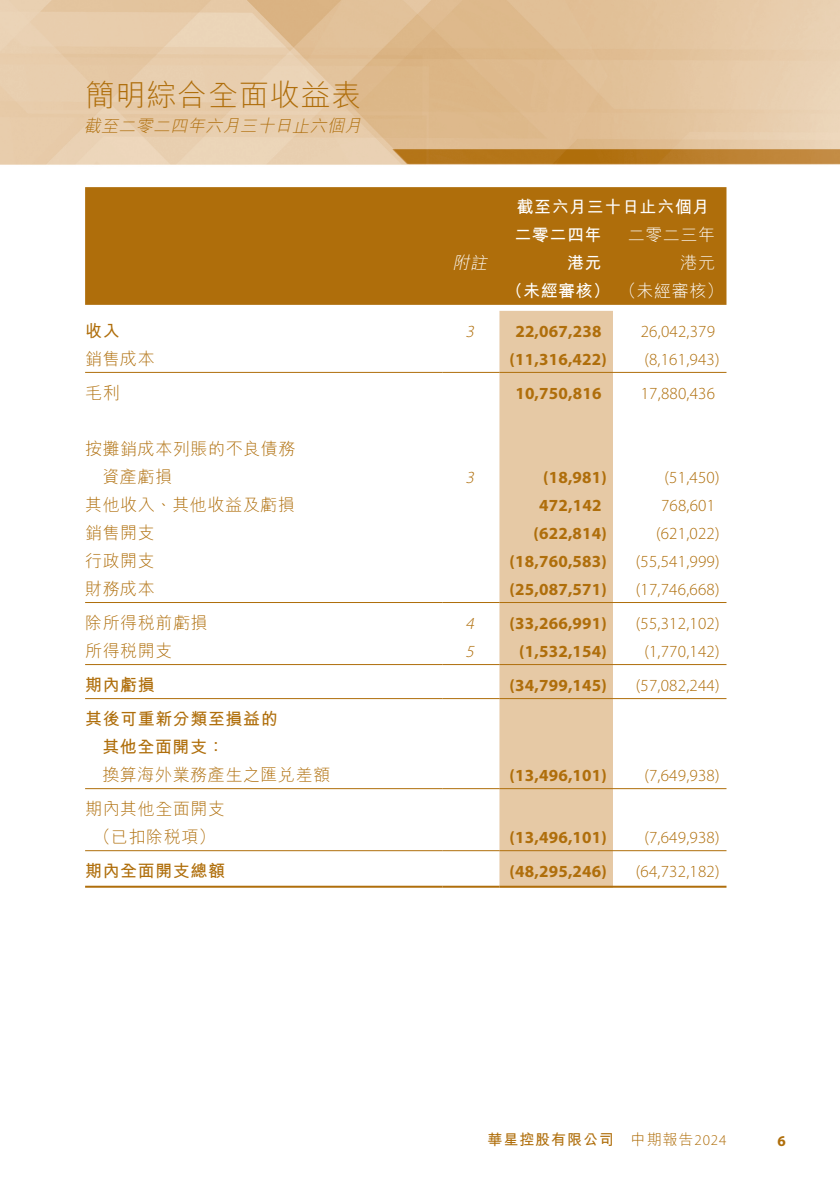
<style>
.page{position:relative;width:840px;height:1191px;background:#fff}
.page>*{position:absolute;margin:0;border:0;box-sizing:border-box;transform-origin:0 0}
.t1{font:300 30px "M Hei HK";letter-spacing:.025em;color:#af6e0b}
._50_Table_txt{font:700 17px "Myriad Pro";letter-spacing:.01em;color:#af6e0b}
._50_Table_txt-2{font:300 17px "Myriad Pro";letter-spacing:.015em;color:#af6e0b}
._50_Table_txt-3{font:300 17px "M Hei HK";letter-spacing:.035em;color:#af6e0b}
._50_Table_txt-4{font:700 17px "M Hei HK";letter-spacing:.03em;color:#af6e0b}
._50_Table_txt-5{font:700 17px "M Hei HK";letter-spacing:.03em;color:#fff}
.t2{font:italic 300 17px "M Hei HK";color:#af6e0b}
._50_Table_txt-6{font:300 17px "M Hei HK";letter-spacing:.035em;color:#fff}
._50_Table_txt-7{font:italic 300 17px "Myriad Pro";color:#af6e0b}
._50_Table_txt-8{font:italic 300 17px "M Hei HK";color:#fff}
.t3{font:300 15px "M Hei HK";color:#af6e0b}
.t4{font:700 15px "M Hei HK";letter-spacing:.06em;color:#af6e0b}
.t5{font:700 15px "Myriad Pro";color:#af6e0b}
.s1{font-family:"Myriad Pro"}
</style>
<div class="page">
<img style="left:0;top:0;width:839px;height:165px">
<div style="left:85px;top:187px;width:641px;height:118px;background:#af6e0b"></div>
<div style="left:499px;top:311px;width:113px;height:574px;background:#e6c9a5"></div>
<hr style="left:85px;top:372px;width:357px;height:1px;background:#af6e0b">
<hr style="left:442px;top:372px;width:57px;height:1px;background:#af6e0b">
<hr style="left:499px;top:372px;width:113px;height:1px;background:#af6e0b">
<hr style="left:612px;top:372px;width:114px;height:1px;background:#af6e0b">
<hr style="left:85px;top:602px;width:357px;height:1px;background:#af6e0b">
<hr style="left:442px;top:602px;width:57px;height:1px;background:#af6e0b">
<hr style="left:499px;top:602px;width:113px;height:1px;background:#af6e0b">
<hr style="left:612px;top:602px;width:114px;height:1px;background:#af6e0b">
<hr style="left:85px;top:664px;width:357px;height:1px;background:#af6e0b">
<hr style="left:442px;top:664px;width:57px;height:1px;background:#af6e0b">
<hr style="left:499px;top:664px;width:113px;height:1px;background:#af6e0b">
<hr style="left:612px;top:664px;width:114px;height:1px;background:#af6e0b">
<hr style="left:85px;top:698px;width:357px;height:1px;background:#af6e0b">
<hr style="left:442px;top:698px;width:57px;height:1px;background:#af6e0b">
<hr style="left:499px;top:698px;width:113px;height:1px;background:#af6e0b">
<hr style="left:612px;top:698px;width:114px;height:1px;background:#af6e0b">
<hr style="left:85px;top:788px;width:357px;height:1px;background:#af6e0b">
<hr style="left:442px;top:788px;width:57px;height:1px;background:#af6e0b">
<hr style="left:499px;top:788px;width:113px;height:1px;background:#af6e0b">
<hr style="left:612px;top:788px;width:114px;height:1px;background:#af6e0b">
<hr style="left:85px;top:850px;width:357px;height:1px;background:#af6e0b">
<hr style="left:442px;top:850px;width:57px;height:1px;background:#af6e0b">
<hr style="left:499px;top:850px;width:113px;height:1px;background:#af6e0b">
<hr style="left:612px;top:850px;width:114px;height:1px;background:#af6e0b">
<hr style="left:85px;top:885px;width:357px;height:2px;background:#af6e0b">
<hr style="left:442px;top:885px;width:57px;height:2px;background:#af6e0b">
<hr style="left:499px;top:885px;width:113px;height:2px;background:#af6e0b">
<hr style="left:612px;top:885px;width:114px;height:2px;background:#af6e0b">
<p class="t1" style="left:85px;top:80px;width:277px">簡明綜合全面收益表</p>
<p class="t2" style="left:84px;top:117px;width:282px">截至二零二四年六月三十日止六個月</p>
<p class="_50_Table_txt-5" style="left:516px;top:194px;width:194px">截至六月三十日止六個月</p>
<p class="_50_Table_txt-6" style="left:627px;top:226px;width:89px">二零二三年</p>
<p class="_50_Table_txt-5" style="left:514px;top:222px;width:89px">二零二四年</p>
<p class="_50_Table_txt-8" style="left:452px;top:254px;width:40px">附註</p>
<p class="_50_Table_txt-5" style="left:566px;top:250px;width:36px">港元</p>
<p class="_50_Table_txt-6" style="left:680px;top:254px;width:36px">港元</p>
<p class="_50_Table_txt-5" style="left:505px;top:278px;width:106px">（未經審核）</p>
<p class="_50_Table_txt-6" style="left:619px;top:282px;width:106px">（未經審核(</p>
<p class="_50_Table_txt-4" style="left:85px;top:318px;width:36px">收入</p>
<p class="_50_Table_txt-7" style="left:465px;top:321px;width:14px">3</p>
<p class="_50_Table_txt" style="left:515px;top:320px;width:88px">22,067,238</p>
<p class="_50_Table_txt-2" style="left:640px;top:321px;width:76px">26,042,379</p>
<p class="_50_Table_txt-3" style="left:85px;top:350px;width:71px">銷售成本</p>
<p class="_50_Table_txt" style="left:509px;top:348px;width:99px">)11,316,422(</p>
<p class="_50_Table_txt-2" style="left:644px;top:349px;width:77px">)8,161,943(</p>
<p class="_50_Table_txt-3" style="left:85px;top:384px;width:36px">毛利</p>
<p class="_50_Table_txt-3" style="left:85px;top:440px;width:212px">按攤銷成本列賬的不良債務</p>
<p class="_50_Table_txt" style="left:515px;top:382px;width:88px">10,750,816</p>
<p class="_50_Table_txt-2" style="left:640px;top:383px;width:76px">17,880,436</p>
<p class="_50_Table_txt-3" style="left:102px;top:468px;width:71px">資產虧損</p>
<p class="_50_Table_txt-7" style="left:465px;top:467px;width:14px">3</p>
<p class="_50_Table_txt" style="left:543px;top:466px;width:65px">)18,981(</p>
<p class="_50_Table_txt-2" style="left:664px;top:467px;width:56px">)51,450(</p>
<p class="_50_Table_txt-3" style="left:85px;top:496px;width:211px">其他收入、其他收益及虧損</p>
<p class="_50_Table_txt" style="left:539px;top:494px;width:64px">472,142</p>
<p class="_50_Table_txt-2" style="left:660px;top:495px;width:56px">768,601</p>
<p class="_50_Table_txt-3" style="left:85px;top:524px;width:71px">銷售開支</p>
<p class="_50_Table_txt" style="left:533px;top:522px;width:75px">)622,814(</p>
<p class="_50_Table_txt-2" style="left:655px;top:523px;width:65px">)621,022(</p>
<p class="_50_Table_txt-3" style="left:85px;top:552px;width:71px">行政開支</p>
<p class="_50_Table_txt" style="left:509px;top:550px;width:99px">)18,760,583(</p>
<p class="_50_Table_txt-2" style="left:635px;top:551px;width:85px">)55,541,999(</p>
<p class="_50_Table_txt-3" style="left:85px;top:580px;width:71px">財務成本</p>
<p class="_50_Table_txt" style="left:509px;top:578px;width:99px">)25,087,571(</p>
<p class="_50_Table_txt-2" style="left:635px;top:579px;width:85px">)17,746,668(</p>
<p class="_50_Table_txt-3" style="left:85px;top:614px;width:124px">除所得稅前虧損</p>
<p class="_50_Table_txt-7" style="left:465px;top:613px;width:14px">4</p>
<p class="_50_Table_txt" style="left:509px;top:612px;width:99px">)33,266,991(</p>
<p class="_50_Table_txt-2" style="left:635px;top:613px;width:85px">)55,312,102(</p>
<p class="_50_Table_txt-3" style="left:85px;top:642px;width:89px">所得稅開支</p>
<p class="_50_Table_txt-7" style="left:465px;top:641px;width:14px">5</p>
<p class="_50_Table_txt" style="left:519px;top:640px;width:89px">)1,532,154(</p>
<p class="_50_Table_txt-2" style="left:644px;top:641px;width:77px">)1,770,142(</p>
<p class="_50_Table_txt-4" style="left:85px;top:672px;width:71px">期內虧損</p>
<p class="_50_Table_txt-4" style="left:85px;top:706px;width:194px">其後可重新分類至損益的</p>
<p class="_50_Table_txt-4" style="left:102px;top:734px;width:123px">其他全面開支：</p>
<p class="_50_Table_txt" style="left:509px;top:674px;width:99px">)34,799,145(</p>
<p class="_50_Table_txt-2" style="left:635px;top:675px;width:85px">)57,082,244(</p>
<p class="_50_Table_txt-3" style="left:102px;top:766px;width:229px">換算海外業務產生之匯兌差額</p>
<p class="_50_Table_txt-3" style="left:85px;top:800px;width:141px">期內其他全面開支</p>
<p class="_50_Table_txt" style="left:509px;top:764px;width:99px">)13,496,101(</p>
<p class="_50_Table_txt-2" style="left:644px;top:765px;width:77px">)7,649,938(</p>
<p class="_50_Table_txt-3" style="left:94px;top:828px;width:123px">（已扣除稅項(</p>
<p class="_50_Table_txt" style="left:509px;top:826px;width:99px">)13,496,101(</p>
<p class="_50_Table_txt-2" style="left:644px;top:827px;width:77px">)7,649,938(</p>
<p class="_50_Table_txt-4" style="left:85px;top:858px;width:141px">期內全面開支總額</p>
<p class="_50_Table_txt" style="left:509px;top:860px;width:99px">)48,295,246(</p>
<p class="_50_Table_txt-2" style="left:635px;top:861px;width:85px">)64,732,182(</p>
<p class="t4" style="left:487px;top:1128px;width:128px">華星控股有限公司</p>
<p class="t3" style="left:630px;top:1132px;width:97px">中期報告<span class="s1">2024</span></p>
<p class="t5" style="left:777px;top:1131px;width:10px">6</p>
</div>
